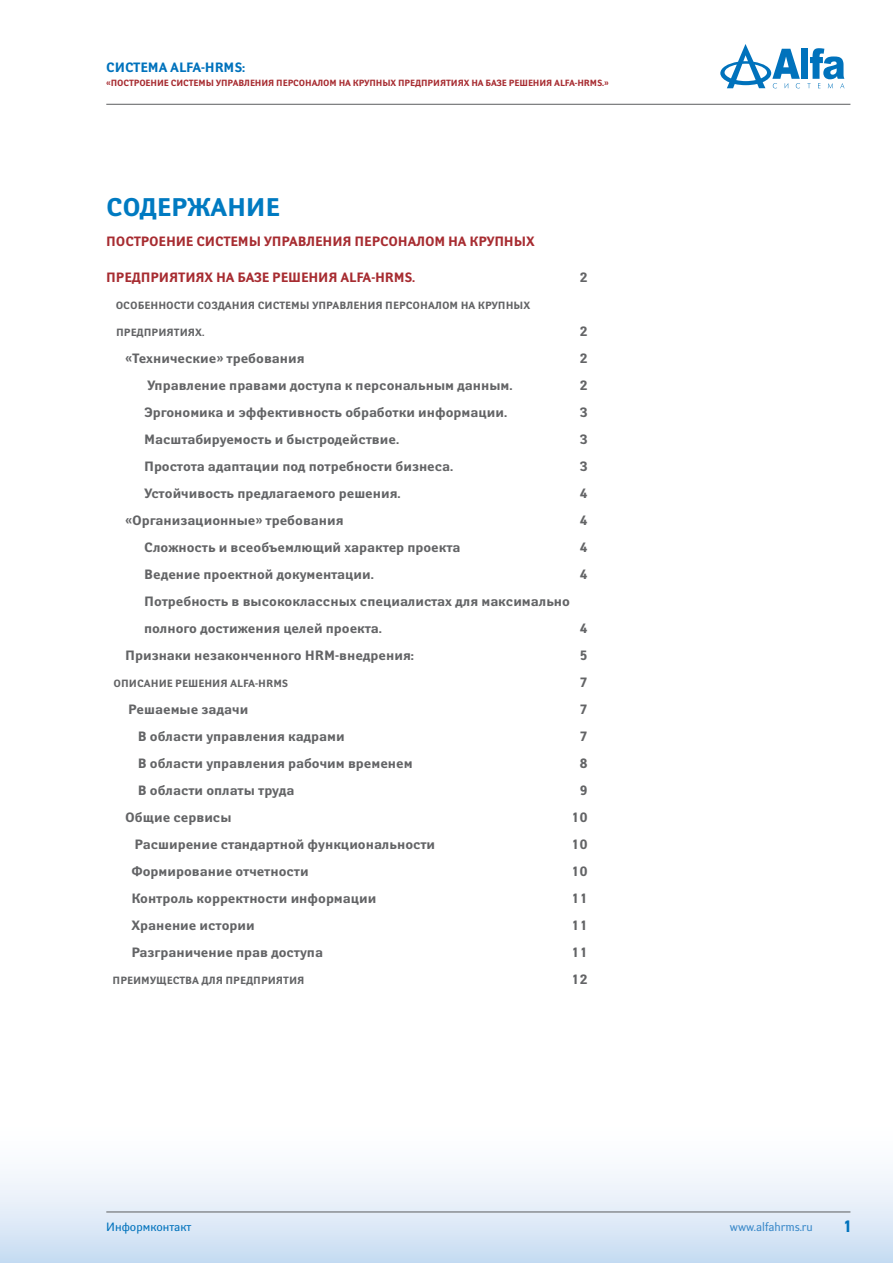
<style>
.page{position:relative;width:893px;height:1263px;background:#fff}
.page>*{position:absolute;margin:0;border:0;box-sizing:border-box;transform-origin:0 0}
.t1{font:700 25.5px "Yanus C";color:#007ac1}
.t2{font:700 16.5px "Yanus C";color:#0072bc}
.t3{font:700 13.5px/27px "Yanus C";color:#636466}
.t4{font:700 13.5px "Yanus C";letter-spacing:-.01em;color:#a72c31}
.t5{font:700 13.5px "Yanus C";letter-spacing:-.01em;color:#0072bc}
.t6{font:12px "Yanus C";color:#3a89c9}
.t7{font:12px "Yanus C";color:#0072bc}
.t8{font:700 10.5px "Yanus C";color:#636466}
.t9{font:700 9px "Yanus C";letter-spacing:-.01em;color:#a72c31}
</style>
<div class="page">
<svg style="left:0;top:1171px;width:893px;height:92px"></svg>
<hr style="left:106px;top:104px;width:744px;height:1px;background:#636466">
<div style="left:801px;top:49px;width:7px;height:30px;background:#0072bc"></div>
<svg style="left:807px;top:48px;width:37px;height:40px"></svg>
<svg style="left:720px;top:44px;width:80px;height:44px"></svg>
<hr style="left:106px;top:1211px;width:744px;height:1px;background:#636466">
<p class="t5" style="left:106px;top:60px;width:140px">СИСТЕМА ALFA-HRMS:</p>
<p class="t9" style="left:106px;top:78px;width:504px">«ПОСТРОЕНИЕ СИСТЕМЫ УП РАВЛЕНИЯ П ЕРСОНАЛОМ НА КРУП НЫХ П РЕДП РИЯТИЯХ НА БАЗЕ РЕШЕНИЯ ALFA-HRMS.»</p>
<h1 class="t1" style="left:106px;top:192px;width:17px">СОДЕР</h1>
<h1 class="t1" style="left:187px;top:192px;width:42px">ЖАНИЕ</h1>
<p class="t4" style="left:106px;top:233px;width:428px">ПОСТРОЕНИЕ СИСТЕМЫ УП РАВЛЕНИЯ П ЕРСОНАЛОМ НА КРУП НЫХ</p>
<p class="t4" style="left:106px;top:269px;width:311px">П РЕДП РИЯТИЯХ НА БАЗЕ РЕШЕНИЯ ALFA-HRMS.</p>
<p class="t3" style="left:579px;top:264px;width:10px">2</p>
<p class="t8" style="left:116px;top:299px;width:415px">ОСОБЕННОСТИ СОЗДАНИЯ СИСТЕМЫ УП РАВЛЕНИЯ П ЕРСОНАЛОМ НА КРУП НЫХ</p>
<p class="t8" style="left:116px;top:326px;width:90px">П РЕДП РИЯТИЯХ.</p>
<p class="t3" style="left:579px;top:318px;width:10px">2</p>
<p class="t3" style="left:125px;top:345px;width:181px">«ТЕХНИЧЕСКИЕ» ТРЕБОВАНИЯ</p>
<p class="t3" style="left:579px;top:345px;width:10px">2</p>
<p class="t3" style="left:147px;top:372px;width:367px">УПРАВЛЕНИЕ ПРАВАМИ ДОСТУПА К ПЕРСОНАЛЬНЫМ ДАННЫМ.</p>
<p class="t3" style="left:579px;top:372px;width:10px">2</p>
<p class="t3" style="left:144px;top:399px;width:365px">ЭРГОНОМИКА И ЭФФЕКТИВНОСТЬ ОБРАБОТКИ ИНФОРМАЦИИ.</p>
<p class="t3" style="left:579px;top:399px;width:10px">3</p>
<p class="t3" style="left:144px;top:426px;width:257px">М АСШТАБИРУЕМОСТЬ И БЫСТРОДЕЙСТВИЕ.</p>
<p class="t3" style="left:579px;top:426px;width:10px">3</p>
<p class="t3" style="left:144px;top:453px;width:311px">ПРОСТОТА АДАПТАЦИИ ПОД ПОТРЕБНОСТИ БИЗНЕСА.</p>
<p class="t3" style="left:579px;top:453px;width:10px">3</p>
<p class="t3" style="left:144px;top:480px;width:258px">УСТОЙЧИВОСТЬ ПРЕДЛАГАЕМОГО РЕШЕНИЯ.</p>
<p class="t3" style="left:579px;top:480px;width:10px">4</p>
<p class="t3" style="left:125px;top:507px;width:220px">«ОРГАНИЗАЦИОННЫЕ» ТРЕБОВАНИЯ</p>
<p class="t3" style="left:579px;top:507px;width:10px">4</p>
<p class="t3" style="left:144px;top:534px;width:318px">СЛОЖНОСТЬ И ВСЕОБЪЕМЛЮЩИЙ ХАРАКТЕР ПРОЕКТА</p>
<p class="t3" style="left:579px;top:534px;width:10px">4</p>
<p class="t3" style="left:144px;top:561px;width:231px">ВЕДЕНИЕ ПРОЕКТНОЙ ДОКУМЕНТАЦИИ.</p>
<p class="t3" style="left:579px;top:561px;width:10px">4</p>
<p class="t3" style="left:144px;top:588px;width:427px">ПОТРЕБНОСТЬ В ВЫСОКОКЛАССНЫХ СПЕЦИАЛИСТАХ ДЛЯ МАКСИМАЛЬНО<br>ПОЛНОГО ДОСТИЖЕНИЯ ЦЕЛЕЙ ПРОЕКТА.</p>
<p class="t3" style="left:579px;top:615px;width:10px">4</p>
<p class="t3" style="left:125px;top:642px;width:290px">ПРИЗНАКИ НЕЗАКОНЧЕННОГО HRM-ВНЕДРЕНИЯ:</p>
<p class="t3" style="left:579px;top:642px;width:10px">5</p>
<p class="t8" style="left:114px;top:677px;width:176px">ОП ИСАНИЕ РЕШЕНИЯ ALFA-HRMS</p>
<p class="t3" style="left:579px;top:669px;width:10px">7</p>
<p class="t3" style="left:128px;top:696px;width:121px">РЕШАЕМЫЕ ЗАДАЧИ</p>
<p class="t3" style="left:579px;top:696px;width:10px">7</p>
<p class="t3" style="left:138px;top:723px;width:209px">В ОБЛАСТИ УПРАВЛЕНИЯ КАДРАМИ</p>
<p class="t3" style="left:579px;top:723px;width:10px">7</p>
<p class="t3" style="left:138px;top:750px;width:276px">В ОБЛАСТИ УПРАВЛЕНИЯ РАБОЧИМ ВРЕМЕНЕМ</p>
<p class="t3" style="left:579px;top:750px;width:10px">8</p>
<p class="t3" style="left:138px;top:777px;width:158px">В ОБЛАСТИ ОПЛАТЫ ТРУДА</p>
<p class="t3" style="left:579px;top:777px;width:10px">9</p>
<p class="t3" style="left:125px;top:804px;width:108px">ОБЩИЕ СЕРВИСЫ</p>
<p class="t3" style="left:571px;top:804px;width:18px">10</p>
<p class="t3" style="left:135px;top:831px;width:302px">РАСШИРЕНИЕ СТАНДАРТНОЙ ФУНКЦИОНАЛЬНОСТИ</p>
<p class="t3" style="left:571px;top:831px;width:18px">10</p>
<p class="t3" style="left:131px;top:858px;width:179px">ФОРМИРОВАНИЕ ОТЧЕТНОСТИ</p>
<p class="t3" style="left:571px;top:858px;width:18px">10</p>
<p class="t3" style="left:131px;top:885px;width:247px">КОНТРОЛЬ КОРРЕКТНОСТИ ИНФОРМАЦИИ</p>
<p class="t3" style="left:571px;top:885px;width:18px">11</p>
<p class="t3" style="left:131px;top:912px;width:125px">ХРАНЕНИЕ ИСТОРИИ</p>
<p class="t3" style="left:571px;top:912px;width:18px">11</p>
<p class="t3" style="left:131px;top:939px;width:193px">РАЗГРАНИЧЕНИЕ ПРАВ ДОСТУПА</p>
<p class="t3" style="left:571px;top:939px;width:18px">11</p>
<p class="t8" style="left:113px;top:974px;width:193px">ПРЕИМУЩЕСТВА ДЛЯ П РЕДП РИЯТИЯ</p>
<p class="t3" style="left:571px;top:966px;width:18px">12</p>
<p class="t7" style="left:106px;top:1220px;width:87px">Информконтакт</p>
<p class="t6" style="left:730px;top:1220px;width:84px">www.alfahrms.ru</p>
<p class="t2" style="left:842px;top:1216px;width:12px">1</p>
</div>
